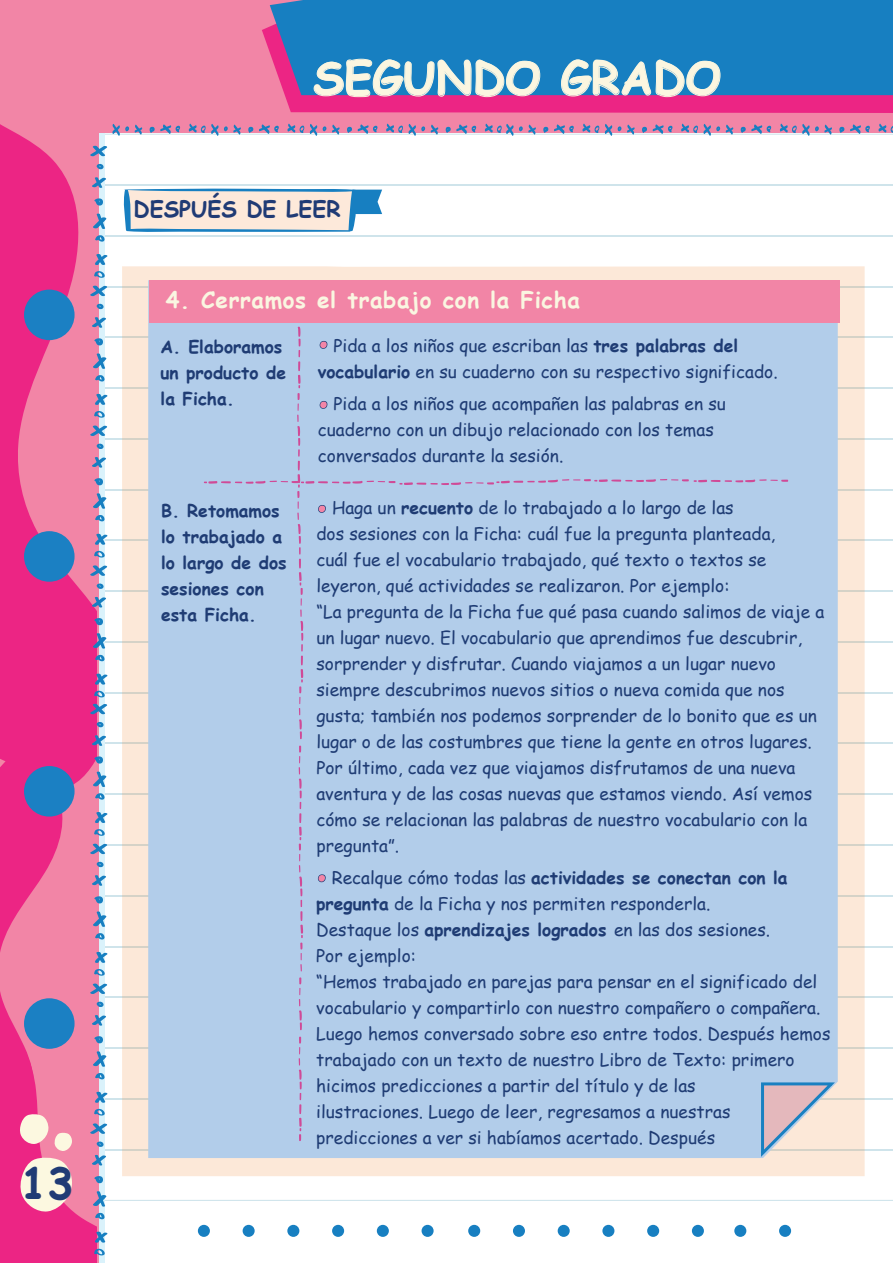
<style>
.page{position:relative;width:893px;height:1263px;background:#fff}
.page>*{position:absolute;margin:0;border:0;box-sizing:border-box;transform-origin:0 0}
.t1{font:700 45px "Comic Sans MS";color:#fbf6e0}
.t2{font:700 42.3px "Comic Sans MS";color:#203b75;scale:1.04 1}
.t3{font:700 22.5px "Comic Sans MS";letter-spacing:.025em;color:#faf6e1}
.t4{font:700 22.35px "Comic Sans MS";color:#203b75}
.t5{font:17.4px/26px "Comic Sans MS";color:#1f3c74}
.t6{font:700 17.4px/26px "Comic Sans MS";color:#1f3c74}
.s1{font-weight:700}
</style>
<div class="page">
<hr style="left:0;top:134px;width:893px;height:1px;background:#0f769e">
<hr style="left:0;top:1200px;width:893px;height:1px;background:#0f769e">
<hr style="left:0;top:1149px;width:893px;height:1px;background:#0f769e">
<hr style="left:0;top:1098px;width:893px;height:1px;background:#0f769e">
<hr style="left:0;top:1047px;width:893px;height:2px;background:#0f769e">
<hr style="left:0;top:997px;width:893px;height:1px;background:#0f769e">
<hr style="left:0;top:946px;width:893px;height:1px;background:#0f769e">
<hr style="left:0;top:895px;width:893px;height:1px;background:#0f769e">
<hr style="left:0;top:844px;width:893px;height:1px;background:#0f769e">
<hr style="left:0;top:794px;width:893px;height:1px;background:#0f769e">
<hr style="left:0;top:743px;width:893px;height:1px;background:#0f769e">
<hr style="left:0;top:692px;width:893px;height:1px;background:#0f769e">
<hr style="left:0;top:641px;width:893px;height:1px;background:#0f769e">
<hr style="left:0;top:591px;width:893px;height:1px;background:#0f769e">
<hr style="left:0;top:540px;width:893px;height:1px;background:#0f769e">
<hr style="left:0;top:489px;width:893px;height:1px;background:#0f769e">
<hr style="left:0;top:438px;width:893px;height:1px;background:#0f769e">
<hr style="left:0;top:387px;width:893px;height:2px;background:#0f769e">
<hr style="left:0;top:337px;width:893px;height:1px;background:#0f769e">
<hr style="left:0;top:286px;width:893px;height:1px;background:#0f769e">
<hr style="left:0;top:235px;width:893px;height:1px;background:#0f769e">
<hr style="left:0;top:184px;width:893px;height:2px;background:#0f769e">
<div style="left:99px;top:0;width:6px;height:1263px;background:#daf2fb"></div>
<div style="left:0;top:0;width:98px;height:1263px;background:#f285a6"></div>
<div style="left:96px;top:0;width:797px;height:133px;background:#f285a6"></div>
<svg style="left:149px;top:124px;width:31px;height:10px"></svg>
<svg style="left:135px;top:125px;width:7px;height:10px"></svg>
<svg style="left:112px;top:124px;width:17px;height:12px"></svg>
<svg style="left:287px;top:124px;width:17px;height:9px"></svg>
<svg style="left:259px;top:124px;width:20px;height:10px"></svg>
<svg style="left:248px;top:127px;width:5px;height:6px"></svg>
<svg style="left:189px;top:124px;width:52px;height:12px"></svg>
<svg style="left:358px;top:124px;width:19px;height:10px"></svg>
<svg style="left:347px;top:127px;width:5px;height:6px"></svg>
<svg style="left:332px;top:125px;width:8px;height:10px"></svg>
<svg style="left:323px;top:126px;width:3px;height:5px"></svg>
<svg style="left:310px;top:124px;width:7px;height:12px"></svg>
<svg style="left:446px;top:124px;width:30px;height:10px"></svg>
<svg style="left:431px;top:125px;width:7px;height:10px"></svg>
<svg style="left:386px;top:124px;width:39px;height:12px"></svg>
<svg style="left:582px;top:124px;width:17px;height:9px"></svg>
<svg style="left:554px;top:124px;width:20px;height:10px"></svg>
<svg style="left:543px;top:127px;width:5px;height:6px"></svg>
<svg style="left:485px;top:124px;width:51px;height:12px"></svg>
<svg style="left:653px;top:124px;width:19px;height:10px"></svg>
<svg style="left:642px;top:127px;width:5px;height:6px"></svg>
<svg style="left:627px;top:125px;width:8px;height:10px"></svg>
<svg style="left:618px;top:126px;width:3px;height:5px"></svg>
<svg style="left:605px;top:124px;width:7px;height:12px"></svg>
<svg style="left:741px;top:124px;width:30px;height:10px"></svg>
<svg style="left:726px;top:125px;width:7px;height:10px"></svg>
<svg style="left:681px;top:124px;width:39px;height:12px"></svg>
<svg style="left:878px;top:124px;width:15px;height:9px"></svg>
<svg style="left:850px;top:124px;width:20px;height:10px"></svg>
<svg style="left:839px;top:127px;width:5px;height:6px"></svg>
<svg style="left:780px;top:124px;width:52px;height:12px"></svg>
<svg style="left:0;top:124px;width:96px;height:611px;fill:#ec2584"></svg>
<svg style="left:94px;top:271px;width:11px;height:7px"></svg>
<svg style="left:95px;top:254px;width:12px;height:11px"></svg>
<svg style="left:95px;top:235px;width:10px;height:7px"></svg>
<svg style="left:93px;top:214px;width:13px;height:15px"></svg>
<svg style="left:94px;top:198px;width:9px;height:8px"></svg>
<svg style="left:92px;top:177px;width:14px;height:11px"></svg>
<svg style="left:97px;top:164px;width:7px;height:5px"></svg>
<svg style="left:90px;top:146px;width:17px;height:10px"></svg>
<svg style="left:94px;top:411px;width:11px;height:7px"></svg>
<svg style="left:95px;top:394px;width:12px;height:11px"></svg>
<svg style="left:95px;top:375px;width:10px;height:6px"></svg>
<svg style="left:93px;top:353px;width:13px;height:16px"></svg>
<svg style="left:94px;top:338px;width:9px;height:7px"></svg>
<svg style="left:92px;top:317px;width:14px;height:11px"></svg>
<svg style="left:97px;top:304px;width:7px;height:5px"></svg>
<svg style="left:90px;top:286px;width:17px;height:10px"></svg>
<svg style="left:94px;top:551px;width:11px;height:7px"></svg>
<svg style="left:95px;top:534px;width:12px;height:11px"></svg>
<svg style="left:95px;top:515px;width:10px;height:6px"></svg>
<svg style="left:93px;top:493px;width:13px;height:16px"></svg>
<svg style="left:94px;top:478px;width:9px;height:7px"></svg>
<svg style="left:92px;top:457px;width:14px;height:11px"></svg>
<svg style="left:97px;top:444px;width:7px;height:5px"></svg>
<svg style="left:90px;top:425px;width:17px;height:11px"></svg>
<svg style="left:94px;top:691px;width:11px;height:6px"></svg>
<svg style="left:95px;top:673px;width:12px;height:12px"></svg>
<svg style="left:95px;top:655px;width:10px;height:6px"></svg>
<svg style="left:93px;top:633px;width:13px;height:16px"></svg>
<svg style="left:94px;top:618px;width:9px;height:7px"></svg>
<svg style="left:92px;top:597px;width:14px;height:11px"></svg>
<svg style="left:97px;top:583px;width:7px;height:6px"></svg>
<svg style="left:90px;top:565px;width:17px;height:11px"></svg>
<svg style="left:97px;top:722px;width:7px;height:5px"></svg>
<svg style="left:90px;top:704px;width:17px;height:10px"></svg>
<div style="left:24px;top:531px;width:51px;height:51px;background:#1b80c3;border-radius:50%"></div>
<div style="left:24px;top:290px;width:51px;height:50px;background:#1b80c3;border-radius:50%"></div>
<svg style="left:262px;top:26px;width:631px;height:87px;fill:#ec2584"></svg>
<div style="left:270px;top:0;width:623px;height:95px;background:#177fc1"></div>
<svg style="left:313px;top:42px;width:227px;height:55px"></svg>
<svg style="left:561px;top:59px;width:160px;height:38px"></svg>
<svg style="left:0;top:735px;width:107px;height:528px"></svg>
<div style="left:422px;top:1225px;width:12px;height:12px;background:#177fc1;border-radius:50%"></div>
<div style="left:377px;top:1225px;width:12px;height:12px;background:#177fc1;border-radius:50%"></div>
<div style="left:332px;top:1225px;width:12px;height:12px;background:#177fc1;border-radius:50%"></div>
<div style="left:287px;top:1225px;width:12px;height:12px;background:#177fc1;border-radius:50%"></div>
<div style="left:243px;top:1225px;width:12px;height:12px;background:#177fc1;border-radius:50%"></div>
<div style="left:198px;top:1225px;width:12px;height:12px;background:#177fc1;border-radius:50%"></div>
<div style="left:692px;top:1225px;width:12px;height:12px;background:#177fc1;border-radius:50%"></div>
<div style="left:647px;top:1225px;width:12px;height:12px;background:#177fc1;border-radius:50%"></div>
<div style="left:602px;top:1225px;width:12px;height:12px;background:#177fc1;border-radius:50%"></div>
<div style="left:558px;top:1225px;width:12px;height:12px;background:#177fc1;border-radius:50%"></div>
<div style="left:513px;top:1225px;width:12px;height:12px;background:#177fc1;border-radius:50%"></div>
<div style="left:468px;top:1225px;width:12px;height:12px;background:#177fc1;border-radius:50%"></div>
<div style="left:779px;top:1225px;width:12px;height:12px;background:#177fc1;border-radius:50%"></div>
<div style="left:734px;top:1225px;width:12px;height:12px;background:#177fc1;border-radius:50%"></div>
<svg style="left:123px;top:188px;width:259px;height:44px"></svg>
<div style="left:122px;top:266px;width:743px;height:910px;background:#fce8d8"></div>
<div style="left:148px;top:280px;width:690px;height:878px;background:#b2cdea"></div>
<svg style="left:758px;top:1081px;width:80px;height:76px"></svg>
<svg style="left:299px;top:977px;width:3px;height:53px"></svg>
<svg style="left:299px;top:1037px;width:3px;height:104px"></svg>
<svg style="left:299px;top:746px;width:4px;height:225px"></svg>
<div style="left:149px;top:280px;width:690px;height:42px;background:#f285a6"></div>
<svg style="left:318px;top:874px;width:8px;height:8px"></svg>
<div style="left:204px;top:322px;width:584px;height:417px;background:#b2cdea"></div>
<h2 class="t2" style="left:20px;top:1152px;width:53px">13</h2>
<h1 class="t1" style="left:313px;top:45px;width:410px">SEGUNDO GRADO</h1>
<p class="t4" style="left:134px;top:192px;width:209px">DESPUÉS DE LEER</p>
<p class="t3" style="left:166px;top:283px;width:415px">4. Cerramos el trabajo con la Ficha</p>
<p class="t6" style="left:161px;top:333px;width:127px">A. Elaboramos un producto de la Ficha.</p>
<p class="t5" style="left:318px;top:332px;width:461px;text-indent:16px">Pida a los niños que escriban las <span class="s1">tres palabras del vocabulario</span> en su cuaderno con su respectivo significado.</p>
<p class="t5" style="left:318px;top:390px;width:409px;text-indent:16px">Pida a los niños que acompañen las palabras en su cuaderno con un dibujo relacionado con los temas conversados durante la sesión.</p>
<p class="t6" style="left:161px;top:497px;width:127px">B. Retomamos lo trabajado a lo largo de dos sesiones con esta Ficha.</p>
<p class="t5" style="left:316px;top:494px;width:510px;text-indent:16px">Haga un <span class="s1">recuento</span> de lo trabajado a lo largo de las<br>dos sesiones con la Ficha: cuál fue la pregunta planteada,<br>cuál fue el vocabulario trabajado, qué texto o textos se leyeron, qué actividades se realizaron. Por ejemplo:<br>“La pregunta de la Ficha fue qué pasa cuando salimos de viaje a un lugar nuevo. El vocabulario que aprendimos fue descubrir, sorprender y disfrutar. Cuando viajamos a un lugar nuevo siempre descubrimos nuevos sitios o nueva comida que nos gusta; también nos podemos sorprender de lo bonito que es un lugar o de las costumbres que tiene la gente en otros lugares.<br>Por último, cada vez que viajamos disfrutamos de una nueva aventura y de las cosas nuevas que estamos viendo. Así vemos cómo se relacionan las palabras de nuestro vocabulario con la pregunta”.</p>
<p class="t5" style="left:316px;top:864px;width:516px;text-indent:16px">Recalque cómo todas las <span class="s1">actividades se conectan con la pregunta</span> de la Ficha y nos permiten responderla.<br>Destaque los <span class="s1">aprendizajes logrados</span> en las dos sesiones.<br>Por ejemplo:<br>“Hemos trabajado en parejas para pensar en el significado del vocabulario y compartirlo con nuestro compañero o compañera.<br>Luego hemos conversado sobre eso entre todos. Después hemos trabajado con un texto de nuestro Libro de Texto: primero hicimos predicciones a partir del título y de las<br>ilustraciones. Luego de leer, regresamos a nuestras predicciones a ver si habíamos acertado. Después</p>
</div>
